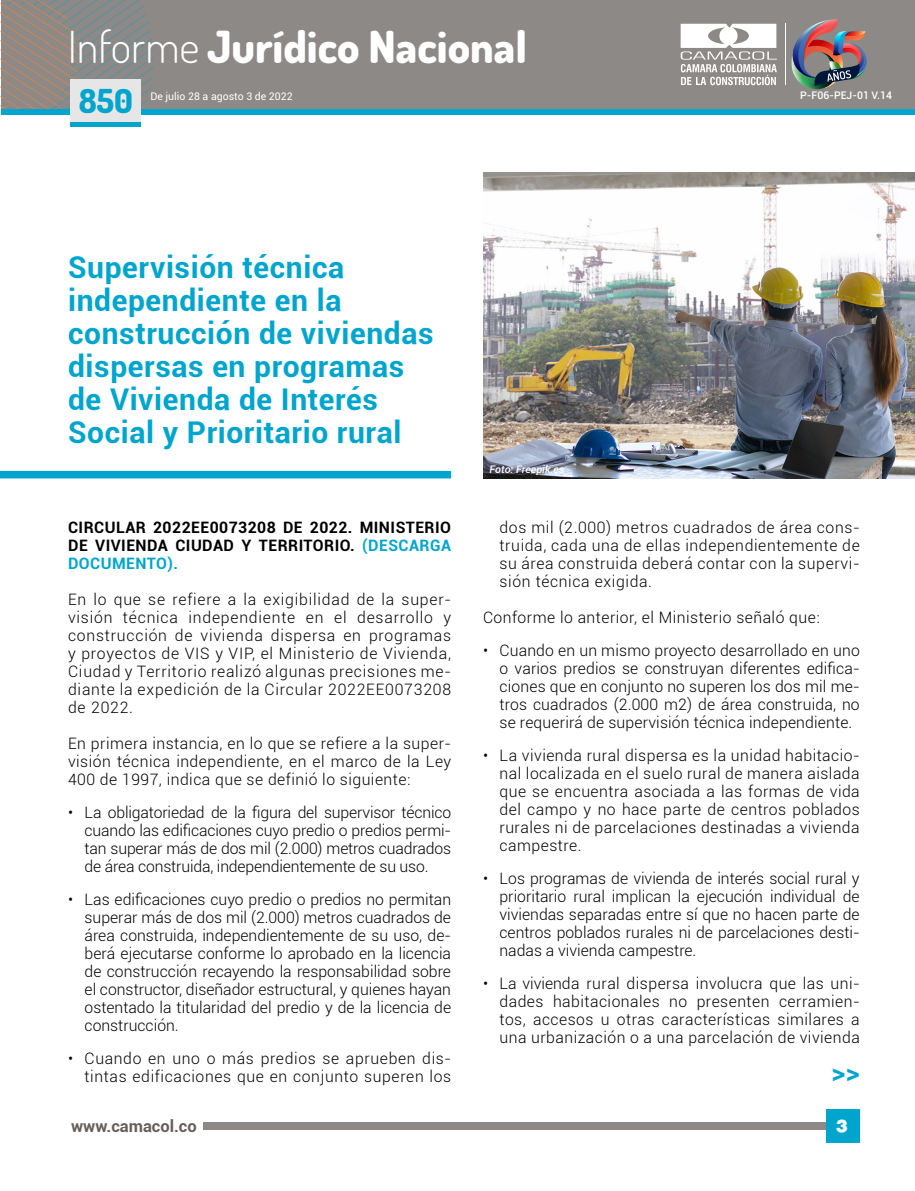
<style>
.page{position:relative;width:915px;height:1191px;background:#fff}
.page>*{position:absolute;margin:0;border:0;box-sizing:border-box;transform-origin:0 0}
.t1{font:800 44.25px "Dosis";color:#fff}
.t2{font:800 33px "Dosis";color:#00a5ce}
.t3{font:700 30px/33px "Roboto";letter-spacing:.02em;color:#00a5ce}
.t4{font:700 27px "Roboto";color:#00a5ce}
.t5{font:900 19.5px "Roboto";color:#fff}
.t6{font:900 19.5px "Helvetica";color:#fff}
.t7{font:700 16.5px "Roboto";color:#66605c}
.t8{font:300 15.75px/18px "Roboto";letter-spacing:.03em;color:#000;text-align:justify}
.t9{font:700 15.75px/18px "Roboto";letter-spacing:.03em;color:#000}
.t10{font:700 15.75px "Roboto";letter-spacing:.03em;color:#00a5ce}
.t11{font:10.5px "Roboto";color:#fff}
.t12{font:500 10.5px "Roboto";color:#fff}
.t13{font:italic 500 10.5px "Roboto";color:#fff}
.s1{font-weight:300}
.s2{color:#00a5ce}
</style>
<div class="page">
<div style="left:203px;top:1122px;width:655px;height:7px;background:#8c8986"></div>
<div style="left:825px;top:1109px;width:33px;height:34px;background:#00a5ce"></div>
<div style="left:1px;top:0;width:913px;height:108px;background:#8c8986"></div>
<div style="left:1px;top:109px;width:913px;height:5px;background:#00a5ce"></div>
<svg style="left:1px;top:0;width:158px;height:109px"></svg>
<div style="left:70px;top:122px;width:70px;height:5px;background:#00a5ce"></div>
<div style="left:70px;top:79px;width:70px;height:43px;background:#e7e6e6"></div>
<img style="left:791px;top:19px;width:75px;height:70px">
<svg style="left:680px;top:24px;width:96px;height:61px"></svg>
<hr style="left:785px;top:24px;width:1px;height:61px;background:#fff">
<div style="left:0;top:471px;width:451px;height:7px;background:#00a5ce"></div>
<img style="left:483px;top:172px;width:431px;height:306px">
<h1 class="t1" style="left:68px;top:18px;width:460px"><span class="s1">Informe</span> Jurídico Nacional</h1>
<h2 class="t2" style="left:79px;top:80px;width:55px">850</h2>
<p class="t11" style="left:150px;top:89px;width:144px">De julio 28 a agosto 3 de 2022</p>
<h3 class="t3" style="left:68px;top:249px;width:367px">Supervisión técnica independiente en la construcción de viviendas dispersas en programas de Vivienda de Interés<br>Social y Prioritario rural</h3>
<p class="t13" style="left:489px;top:462px;width:76px">Foto: Freepik.es</p>
<p class="t12" style="left:800px;top:87px;width:93px">P-F06-PEJ-01 V.14</p>
<p class="t9" style="left:68px;top:517px;width:384px">Ci rcular 2022EE0073208 de 2022. Mi nisterio de vivie</p>
<p class="t9" style="left:136px;top:535px;width:243px">nda Ci udad y Territorio. <span class="s2">(Des</span></p>
<p class="t10" style="left:398px;top:534px;width:54px">carga</p>
<p class="t10" style="left:68px;top:552px;width:111px">Documento).</p>
<p class="t8" style="left:68px;top:590px;width:384px">En lo que se refiere a la exigibilidad de la super&shy;visión técnica independiente en el desarrollo y construcción de vivienda dispersa en programas y proyectos de VIS y VIP, el Ministerio de Vivienda, Ciudad y Territorio realizó algunas precisiones me&shy;diante la expedición de la Circular 2022EE0073208 de 2022.</p>
<p class="t8" style="left:68px;top:734px;width:384px">En primera instancia, en lo que se refiere a la super&shy;visión técnica independiente, en el marco de la Ley 400 de 1997, indica que se definió lo siguiente:</p>
<p class="t8" style="left:85px;top:803px;width:368px;text-indent:-17px">• La obligatoriedad de la figura del supervisor técnico cuando las edificaciones cuyo predio o predios permi&shy;tan superar más de dos mil (2.000) metros cuadrados de área construida, independientemente de su uso.</p>
<p class="t8" style="left:85px;top:890px;width:368px;text-indent:-17px">• Las edificaciones cuyo predio o predios no permitan superar más de dos mil (2.000) metros cuadrados de área construida, independientemente de su uso, de&shy;berá ejecutarse conforme lo aprobado en la licencia de construcción recayendo la responsabilidad sobre el constructor, diseñador estructural, y quienes hayan ostentado la titularidad del predio y de la licencia de construcción.</p>
<p class="t8" style="left:68px;top:1049px;width:384px;text-align:right">• Cuando en uno o más predios se aprueben dis&shy;tintas edificaciones que en conjunto superen los</p>
<p class="t8" style="left:499px;top:518px;width:361px">dos mil (2.000) metros cuadrados de área cons&shy;truida, cada una de ellas independientemente de su área construida deberá contar con la supervi&shy;sión técnica exigida.</p>
<p class="t8" style="left:483px;top:608px;width:338px">Conforme lo anterior, el Ministerio señaló que:</p>
<p class="t8" style="left:499px;top:641px;width:361px;text-indent:-17px">• Cuando en un mismo proyecto desarrollado en uno o varios predios se construyan diferentes edifica&shy;ciones que en conjunto no superen los dos mil me&shy;tros cuadrados (2.000 m2) de área construida, no se requerirá de supervisión técnica independiente.</p>
<p class="t8" style="left:499px;top:746px;width:361px;text-indent:-16px">• La vivienda rural dispersa es la unidad habitacio&shy;nal localizada en el suelo rural de manera aislada que se encuentra asociada a las formas de vida del campo y no hace parte de centros poblados rurales ni de parcelaciones destinadas a vivienda campestre.</p>
<p class="t8" style="left:499px;top:869px;width:361px;text-indent:-17px">• Los programas de vivienda de interés social rural y prioritario rural implican la ejecución individual de viviendas separadas entre sí que no hacen parte de centros poblados rurales ni de parcelaciones desti&shy;nadas a vivienda campestre.</p>
<p class="t8" style="left:499px;top:974px;width:361px;text-indent:-16px">• La vivienda rural dispersa involucra que las uni&shy;dades habitacionales no presenten cerramien&shy;tos, accesos u otras características similares a una urbanización o a una parcelación de vivienda</p>
<h3 class="t4" style="left:831px;top:1052px;width:30px">&gt;&gt;</h3>
<p class="t7" style="left:71px;top:1114px;width:127px">www.camacol.co</p>
<p class="t5" style="left:836px;top:1114px;width:13px">1</p>
<p class="t6" style="left:836px;top:1118px;width:13px">3</p>
</div>
